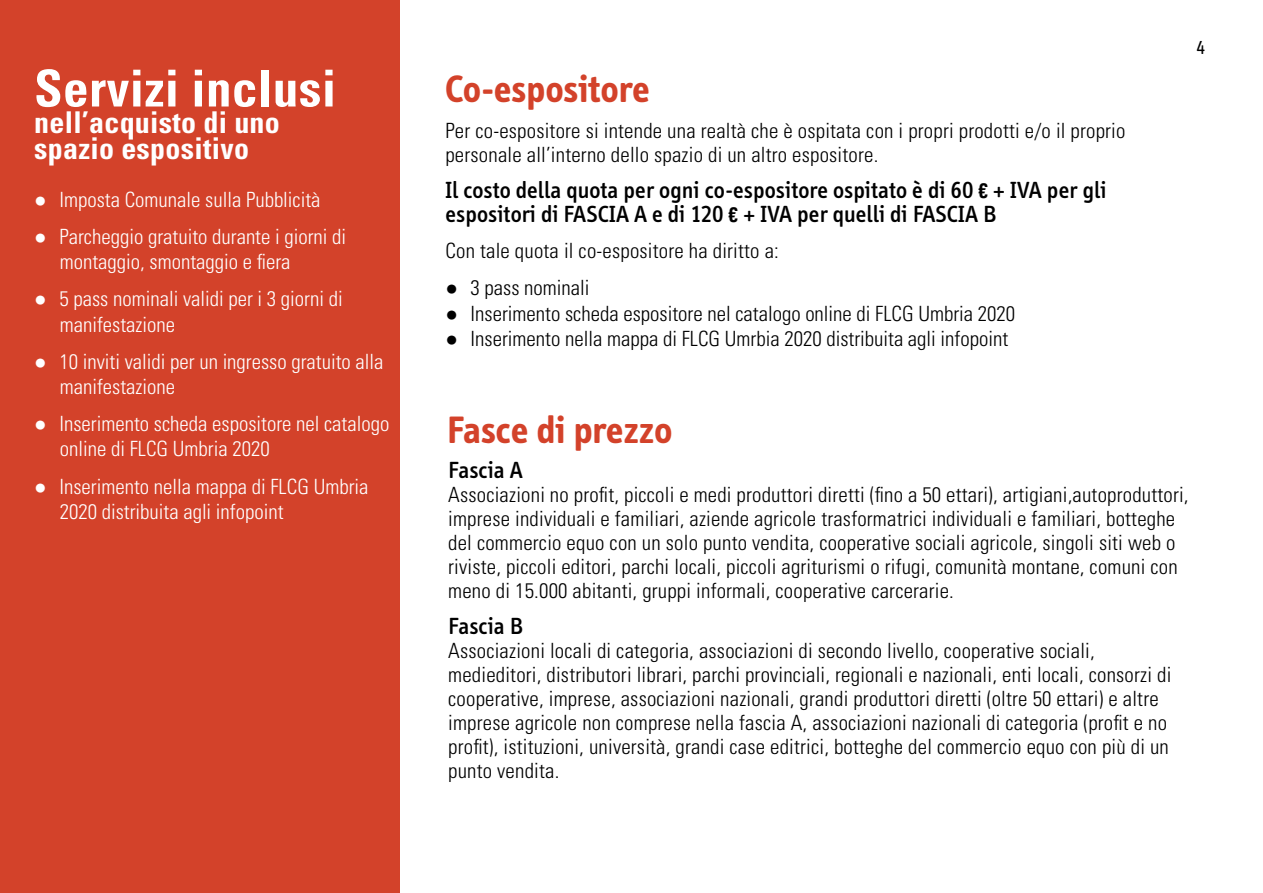
<style>
.page{position:relative;width:1263px;height:893px;background:#fff}
.page>*{position:absolute;margin:0;border:0;box-sizing:border-box;transform-origin:0 0}
.t1{font:700 condensed 51px "Univers LT Std";letter-spacing:.01em;color:#fff}
.t2{font:700 39px "Info";letter-spacing:.01em;color:#d3422a}
.t3{font:700 condensed 30px/26.2px "Univers LT Std";letter-spacing:.01em;color:#fff}
.t4{font:500 24px/24px "Info";letter-spacing:.01em;color:#000}
.t5{font:300 condensed 21px/24px "Univers LT Std";letter-spacing:.01em;color:#000}
.t6{font:300 condensed 21px/25.2px "Univers LT Std";color:#fff}
.t7{font:19.5px "Info";color:#000}
.s1{font-family:"Andale Mono";font-weight:400;font-stretch:normal}
.s2{font-family:"Univers LT Std";font-weight:700;font-stretch:condensed;font-size:21px}
</style>
<div class="page">
<div style="left:0;top:0;width:400px;height:893px;background:#d3422a"></div>
<h1 class="t1" style="left:34px;top:57px;width:303px">Servizi inclusi</h1>
<h3 class="t3" style="left:34px;top:109px;width:247px">nell’acquisto di uno spazio espositivo</h3>
<p class="t6" style="left:34px;top:187px;width:288px"><span class="s1">●</span> Imposta Comunale sulla Pubblicità</p>
<p class="t6" style="left:60px;top:224px;width:288px;text-indent:-26px"><span class="s1">●</span> Parcheggio gratuito durante i giorni di montaggio, smontaggio e fiera</p>
<p class="t6" style="left:60px;top:286px;width:284px;text-indent:-26px"><span class="s1">●</span> 5 pass nominali validi per i 3 giorni di manifestazione</p>
<p class="t6" style="left:60px;top:349px;width:325px;text-indent:-26px"><span class="s1">●</span> 10 inviti validi per un ingresso gratuito alla manifestazione</p>
<p class="t6" style="left:60px;top:411px;width:331px;text-indent:-26px"><span class="s1">●</span> Inserimento scheda espositore nel catalogo online di FLCG Umbria 2020</p>
<p class="t6" style="left:60px;top:474px;width:310px;text-indent:-26px"><span class="s1">●</span> Inserimento nella mappa di FLCG Umbria<br>2020 distribuita agli infopoint</p>
<h2 class="t2" style="left:445px;top:67px;width:206px">Co-espositore</h2>
<p class="t5" style="left:445px;top:119px;width:681px">Per co-espositore si intende una realtà che è ospitata con i propri prodotti e/o il proprio personale all’interno dello spazio di un altro espositore.</p>
<p class="t4" style="left:445px;top:178px;width:662px">Il costo della quota per ogni co-espositore ospitato è di 60 <span class="s2">€</span> + iva per gli espositori di FASCIA A e di 120 <span class="s2">€</span> + iva per quelli di FASCIA B</p>
<p class="t5" style="left:445px;top:239px;width:335px">Con tale quota il co-espositore ha diritto a:</p>
<p class="t5" style="left:445px;top:276px;width:146px"><span class="s1">●</span> 3 pass nominali</p>
<p class="t5" style="left:445px;top:301px;width:571px"><span class="s1">●</span> Inserimento scheda espositore nel catalogo online di FLCG Umbria 2020</p>
<p class="t5" style="left:445px;top:326px;width:564px"><span class="s1">●</span> Inserimento nella mappa di FLCG Umrbia 2020 distribuita agli infopoint</p>
<p class="t7" style="left:1196px;top:37px;width:10px">4</p>
<h2 class="t2" style="left:447px;top:408px;width:226px">Fasce di prezzo</h2>
<p class="t4" style="left:448px;top:459px;width:76px">Fascia A</p>
<p class="t5" style="left:448px;top:483px;width:742px">Associazioni no profit, piccoli e medi produttori diretti (fino a 50 ettari), artigiani,autoproduttori, imprese individuali e familiari, aziende agricole trasformatrici individuali e familiari, botteghe del commercio equo con un solo punto vendita, cooperative sociali agricole, singoli siti web o riviste, piccoli editori, parchi locali, piccoli agriturismi o rifugi, comunità montane, comuni con meno di 15.000 abitanti, gruppi informali, cooperative carcerarie.</p>
<p class="t4" style="left:448px;top:615px;width:76px">Fascia B</p>
<p class="t5" style="left:448px;top:639px;width:725px">Associazioni locali di categoria, associazioni di secondo livello, cooperative sociali, medieditori, distributori librari, parchi provinciali, regionali e nazionali, enti locali, consorzi di cooperative, imprese, associazioni nazionali, grandi produttori diretti (oltre 50 ettari) e altre imprese agricole non comprese nella fascia A, associazioni nazionali di categoria (profit e no profit), istituzioni, università, grandi case editrici, botteghe del commercio equo con più di un punto vendita.</p>
</div>
